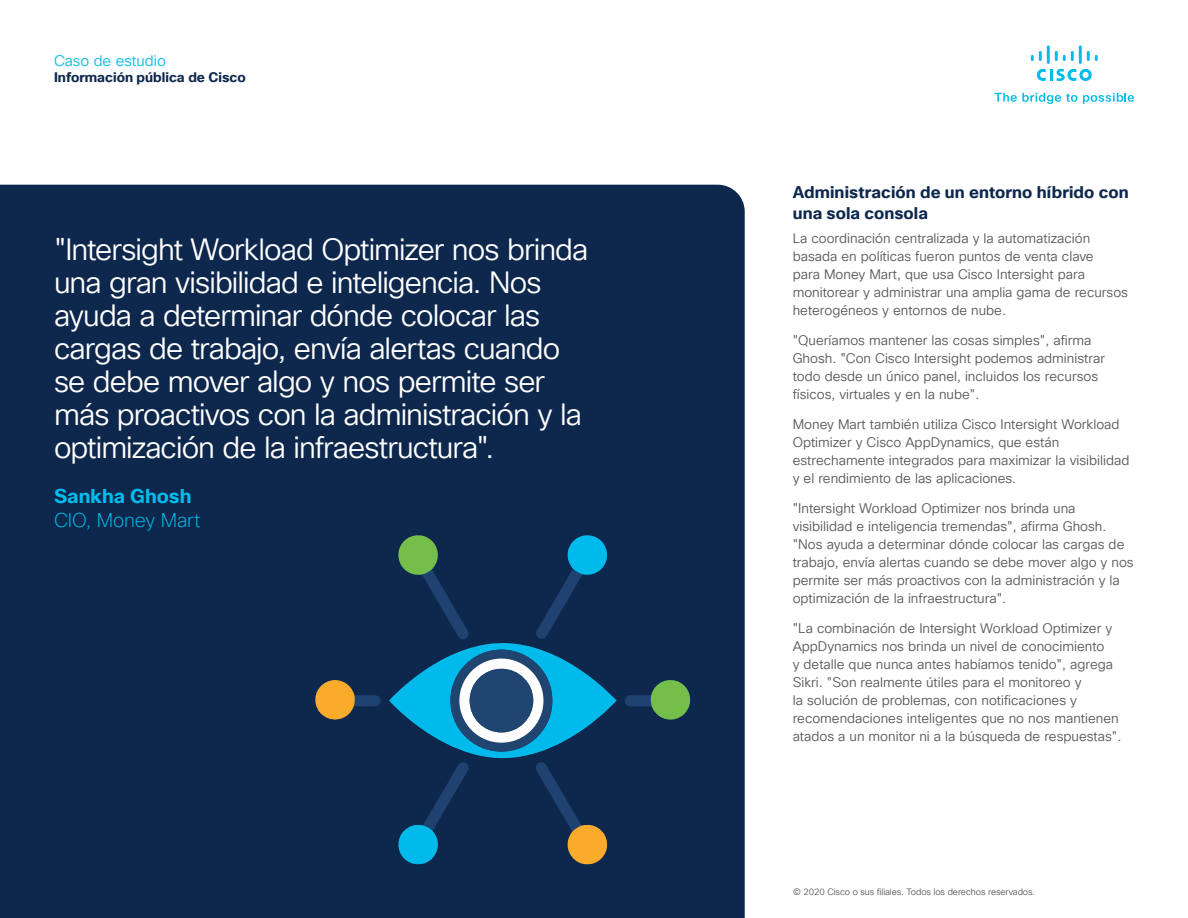
<style>
.page{position:relative;width:1188px;height:918px;background:#fff}
.page>*{position:absolute;margin:0;border:0;box-sizing:border-box;transform-origin:0 0}
.Pull_Quote_Body_colo{font:30px/33px "Cisco Sans TT Light";letter-spacing:-.03em;color:#fff}
.Pull_Quote_Author_Na{font:200 19.5px/24px "Cisco Sans TT";letter-spacing:-.005em;color:#00bceb}
.Subhead3_Indigo{font:700 16.5px/21px "Cisco Sans TT";letter-spacing:.005em;color:#0d274d}
.t1{font:15px "Cisco Sans TT Light";color:#00bceb}
.Body{font:13.5px/18px "Cisco Sans TT Light";color:#57585a}
.t2{font:700 13.5px "Cisco Sans TT";color:#0d274d}
.t3{font:9px "Cisco Sans TT Light";letter-spacing:-.01em;color:#57585a}
.s1{font-weight:700}
</style>
<div class="page">
<svg style="left:995px;top:93px;width:82px;height:11px"></svg>
<svg style="left:1083px;top:93px;width:51px;height:11px"></svg>
<svg style="left:1037px;top:69px;width:55px;height:12px"></svg>
<svg style="left:1031px;top:51px;width:11px;height:10px"></svg>
<hr style="left:1047px;top:45px;width:3px;height:19px;background:#00bceb">
<svg style="left:1055px;top:51px;width:19px;height:10px"></svg>
<hr style="left:1079px;top:45px;width:3px;height:19px;background:#00bceb">
<svg style="left:1087px;top:51px;width:11px;height:10px"></svg>
<div style="left:0;top:185px;width:745px;height:733px;background:#0d274d"></div>
<div style="left:313px;top:533px;width:377px;height:333px;background:#0d274d"></div>
<svg style="left:313px;top:680px;width:42px;height:44px;background:#a97e36"></svg>
<svg style="left:395px;top:534px;width:44px;height:42px;background:#518c4c"></svg>
<svg style="left:567px;top:533px;width:42px;height:43px;background:#048bb8"></svg>
<svg style="left:396px;top:824px;width:44px;height:42px;background:#0588b6"></svg>
<svg style="left:566px;top:825px;width:42px;height:40px;background:#b98735"></svg>
<svg style="left:389px;top:643px;width:228px;height:115px;background:#227ba2"></svg>
<div style="left:470px;top:669px;width:63px;height:63px;background:#1f4570;border-radius:50%"></div>
<svg style="left:648px;top:678px;width:43px;height:43px;background:#508c4b"></svg>
<p class="t1" style="left:54px;top:51px;width:113px">Caso de estudio</p>
<p class="t2" style="left:54px;top:69px;width:193px">Información pública de Cisco</p>
<p class="Pull_Quote_Body_colo" style="left:54px;top:234px;width:536px">"Intersight Workload Optimizer nos brinda una gran visibilidad e inteligencia. Nos ayuda a determinar dónde colocar las cargas de trabajo, envía alertas cuando se debe mover algo y nos permite ser más proactivos con la administración y la optimización de la infraestructura".</p>
<p class="Pull_Quote_Author_Na" style="left:54px;top:484px;width:148px"><span class="s1">Sankha Ghosh<br></span>CIO, Money Mart</p>
<p class="Subhead3_Indigo" style="left:793px;top:182px;width:337px">Administración de un entorno híbrido con una sola consola</p>
<p class="Body" style="left:793px;top:229px;width:337px">La coordinación centralizada y la automatización basada en políticas fueron puntos de venta clave<br>para Money Mart, que usa Cisco Intersight para monitorear y administrar una amplia gama de recursos heterogéneos y entornos de nube.</p>
<p class="Body" style="left:793px;top:331px;width:314px">"Queríamos mantener las cosas simples", afirma Ghosh. "Con Cisco Intersight podemos administrar todo desde un único panel, incluidos los recursos físicos, virtuales y en la nube".</p>
<p class="Body" style="left:793px;top:415px;width:338px">Money Mart también utiliza Cisco Intersight Workload Optimizer y Cisco AppDynamics, que están estrechamente integrados para maximizar la visibilidad y el rendimiento de las aplicaciones.</p>
<p class="Body" style="left:793px;top:499px;width:343px">"Intersight Workload Optimizer nos brinda una visibilidad e inteligencia tremendas", afirma Ghosh. "Nos ayuda a determinar dónde colocar las cargas de trabajo, envía alertas cuando se debe mover algo y nos permite ser más proactivos con la administración y la optimización de la infraestructura".</p>
<p class="Body" style="left:793px;top:619px;width:330px">"La combinación de Intersight Workload Optimizer y AppDynamics nos brinda un nivel de conocimiento<br>y detalle que nunca antes habíamos tenido", agrega Sikri. "Son realmente útiles para el monitoreo y<br>la solución de problemas, con notificaciones y recomendaciones inteligentes que no nos mantienen atados a un monitor ni a la búsqueda de respuestas".</p>
<p class="t3" style="left:793px;top:886px;width:243px">© 2020 Cisco o sus filiales. Todos los derechos reservados.</p>
</div>
